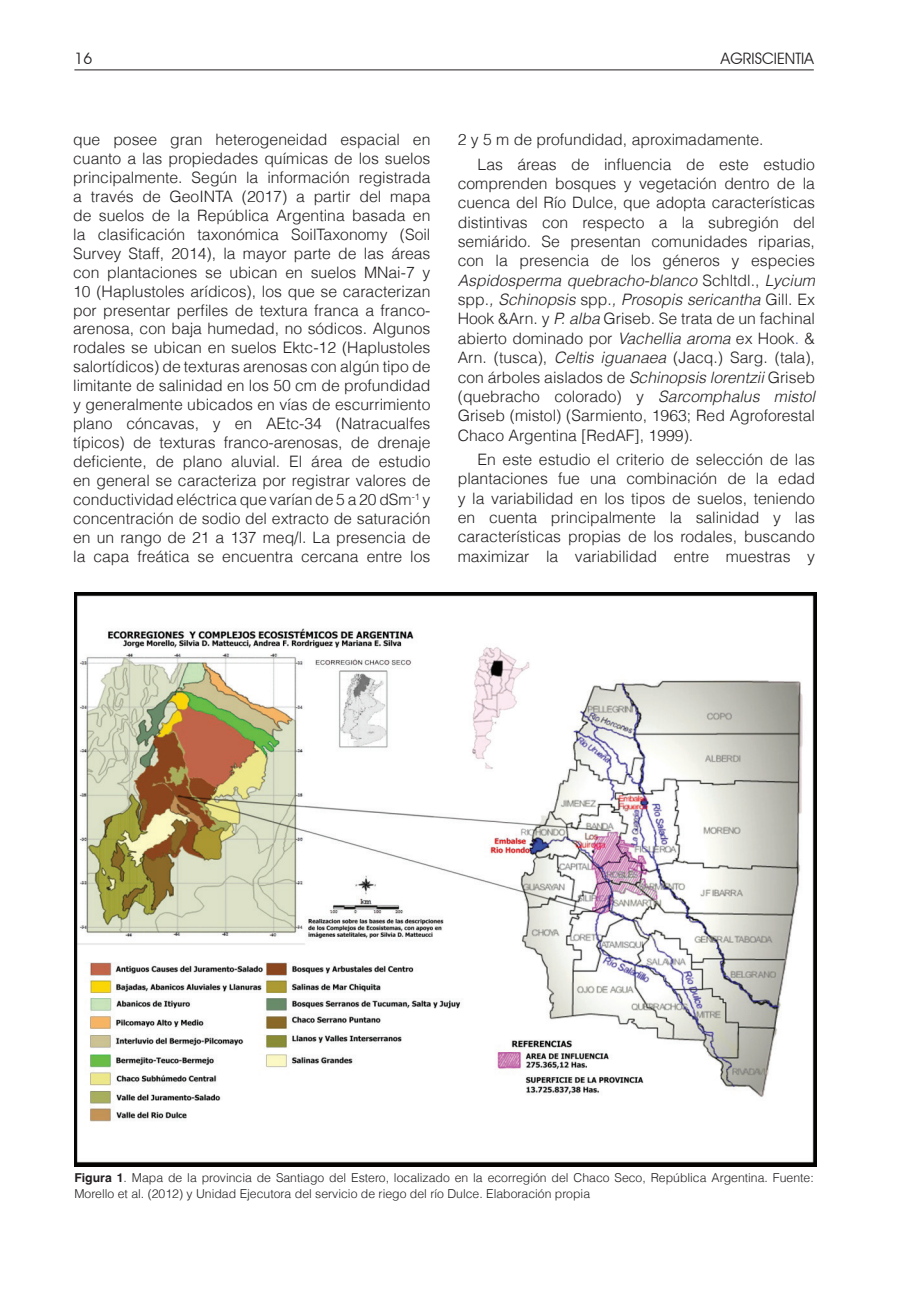
<style>
.page{position:relative;width:918px;height:1290px;background:#fff}
.page>*{position:absolute;margin:0;border:0;box-sizing:border-box;transform-origin:0 0}
.t1{font:300 15.75px/18.9px "Helvetica LT";color:#231f20;text-align:justify}
.t2{font:15.75px "Avant Garde IT Cby BT";color:#231f20}
.t3{font:300 12.25px/15.8px "Helvetica LT";color:#231f20}
.s1{font-style:italic}
.s2{color:#3853a3}
.s3{font-weight:700}
</style>
<div class="page">
<hr style="left:74px;top:69px;width:740px;height:1px;background:#231f20">
<img style="left:74px;top:593px;width:743px;height:573px">
<p class="t2" style="left:74px;top:49px;width:19px">16</p>
<p class="t2" style="left:721px;top:49px;width:94px">AGRISCIENTIA</p>
<p class="t1" style="left:73px;top:130px;width:359px">que posee gran heterogeneidad espacial en cuanto a las propiedades químicas de los suelos principalmente. Según la información registrada a través de GeoINTA (2017) a partir del mapa de suelos de la República Argentina basada en la clasificación taxonómica SoilTaxonomy (Soil Survey Staff, 2014), la mayor parte de las áreas con plantaciones se ubican en suelos MNai-7 y 10 (Haplustoles arídicos), los que se caracterizan por presentar perfiles de textura franca a franco&shy;arenosa, con baja humedad, no sódicos. Algunos rodales se ubican en suelos Ektc-12 (Haplustoles salortídicos) de texturas arenosas con algún tipo de limitante de salinidad en los 50 cm de profundidad y generalmente ubicados en vías de escurrimiento plano cóncavas, y en AEtc-34 (Natracualfes típicos) de texturas franco-arenosas, de drenaje deficiente, de plano aluvial. El área de estudio en general se caracteriza por registrar valores de conductividad eléctrica que varían de 5 a 20 dSm<sup>-1</sup> y concentración de sodio del extracto de saturación en un rango de 21 a 137 meq/l. La presencia de la capa freática se encuentra cercana entre los</p>
<p class="t1" style="left:477px;top:127px;width:339px;line-height:24.3px;text-indent:-20px">2 y 5 m de profundidad, aproximadamente.<br>Las áreas de influencia de este estudio</p>
<p class="t1" style="left:458px;top:173px;width:359px;line-height:19.4px">comprenden bosques y vegetación dentro de la cuenca del Río Dulce, que adopta características distintivas con respecto a la subregión del semiárido. Se presentan comunidades riparias, con la presencia de los géneros y especies <span class="s1">Aspidosperma quebracho-blanco</span> Schltdl., <span class="s1">Lycium </span>spp.<span class="s1">, Schinopsis</span> spp.<span class="s1">, Prosopis sericantha</span> Gill. Ex Hook &amp;Arn. y <span class="s1">P. alba</span> Griseb. Se trata de un fachinal abierto dominado por <span class="s1">Vachellia aroma</span> ex Hook<span class="s2">.</span> &amp; Arn. (tusca), <span class="s1">Celtis iguanaea</span> (Jacq.) Sarg. (tala), con árboles aislados de <span class="s1">Schinopsis lorentzii</span> Griseb (quebracho colorado) y <span class="s1">Sarcomphalus mistol </span>Griseb (mistol) (Sarmiento, 1963; Red Agroforestal Chaco Argentina [RedAF], 1999).</p>
<p class="t1" style="left:458px;top:449px;width:359px;line-height:19.4px;text-indent:20px">En este estudio el criterio de selección de las plantaciones fue una combinación de la edad y la variabilidad en los tipos de suelos, teniendo en cuenta principalmente la salinidad y las características propias de los rodales, buscando maximizar la variabilidad entre muestras y</p>
<p class="t3" style="left:74px;top:1170px;width:741px"><span class="s3">Figura 1</span>. Mapa de la provincia de Santiago del Estero, localizado en la ecorregión del Chaco Seco, República Argentina. Fuente:<br>Morello et al. (2012) y Unidad Ejecutora del servicio de riego del río Dulce. Elaboración propia</p>
</div>
